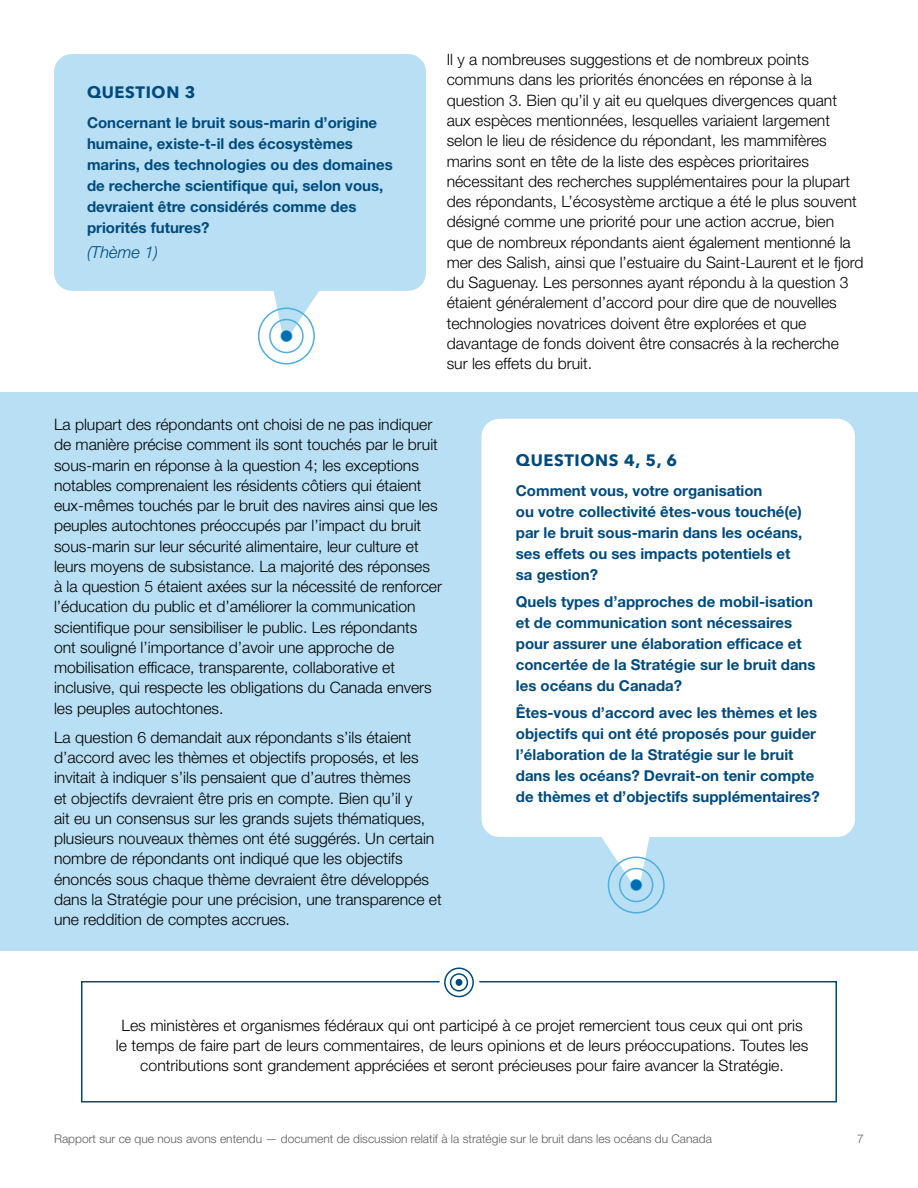
<style>
.page{position:relative;width:918px;height:1188px;background:#fff}
.page>*{position:absolute;margin:0;border:0;box-sizing:border-box;transform-origin:0 0}
.t1{font:700 16.5px "Avenir Next";letter-spacing:.04em;color:#004a7e}
.t2{font:italic 300 16.5px "Helvetica Neue LT Std";color:#004a7e}
.t3{font:300 15.75px/20.2px "Helvetica Neue LT Std";color:#000}
.t4{font:700 15px/21px "Helvetica Neue LT Std";color:#004a7e}
.t5{font:300 12px "Helvetica Neue LT Std";color:#5e5e5f}
</style>
<div class="page">
<div style="left:0;top:392px;width:918px;height:559px;background:#b8dff3"></div>
<svg style="left:81px;top:981px;width:756px;height:122px"></svg>
<div style="left:444px;top:968px;width:30px;height:29px;border:2px solid #004a7e;border-radius:50%"></div>
<div style="left:450px;top:973px;width:18px;height:19px;border:2px solid #004a7e;border-radius:50%"></div>
<div style="left:456px;top:979px;width:6px;height:7px;border:2px solid #004a7e;border-radius:50%"></div>
<svg style="left:456px;top:979px;width:6px;height:6px"></svg>
<div style="left:482px;top:419px;width:373px;height:418px;background:#fff;border-radius:18px"></div>
<svg style="left:601px;top:837px;width:51px;height:50px"></svg>
<div style="left:608px;top:857px;width:57px;height:57px;border:2px solid #4dafe1;border-radius:50%"></div>
<div style="left:619px;top:868px;width:34px;height:34px;border:2px solid #4dafe1;border-radius:50%"></div>
<div style="left:630px;top:879px;width:12px;height:12px;border:2px solid #4dafe1;border-radius:50%"></div>
<div style="left:632px;top:881px;width:9px;height:8px;background:#006cb2;border-radius:50%"></div>
<div style="left:631px;top:880px;width:10px;height:10px;border:2px solid #006cb2;border-radius:50%"></div>
<div style="left:54px;top:54px;width:372px;height:237px;background:#b8dff3;border-radius:18px"></div>
<svg style="left:271px;top:291px;width:48px;height:47px"></svg>
<div style="left:258px;top:308px;width:57px;height:57px;border:2px solid #4dafe1;border-radius:50%"></div>
<div style="left:269px;top:319px;width:35px;height:34px;border:2px solid #4dafe1;border-radius:50%"></div>
<div style="left:280px;top:330px;width:12px;height:12px;border:2px solid #4dafe1;border-radius:50%"></div>
<div style="left:282px;top:332px;width:9px;height:8px;background:#006cb2;border-radius:50%"></div>
<div style="left:281px;top:331px;width:11px;height:10px;border:2px solid #006cb2;border-radius:50%"></div>
<p class="t1" style="left:87px;top:78px;width:110px">QUESTION 3</p>
<p class="t4" style="left:87px;top:112px;width:307px">Concernant le bruit sous-marin d’origine humaine, existe-t-il des écosystèmes marins, des technologies ou des domaines de recherche scientifique qui, selon vous, devraient être considérés comme des priorités futures?</p>
<p class="t2" style="left:87px;top:243px;width:73px">(Thème 1)</p>
<p class="t3" style="left:447px;top:49px;width:418px">Il y a nombreuses suggestions et de nombreux points communs dans les priorités énoncées en réponse à la question 3. Bien qu’il y ait eu quelques divergences quant aux espèces mentionnées, lesquelles variaient largement selon le lieu de résidence du répondant, les mammifères marins sont en tête de la liste des espèces prioritaires nécessitant des recherches supplémentaires pour la plupart des répondants, L’écosystème arctique a été le plus souvent désigné comme une priorité pour une action accrue, bien que de nombreux répondants aient également mentionné la mer des Salish, ainsi que l’estuaire du Saint-Laurent et le fjord du Saguenay. Les personnes ayant répondu à la question 3 étaient généralement d’accord pour dire que de nouvelles technologies novatrices doivent être explorées et que davantage de fonds doivent être consacrés à la recherche sur les effets du bruit.</p>
<p class="t3" style="left:54px;top:414px;width:390px">La plupart des répondants ont choisi de ne pas indiquer de manière précise comment ils sont touchés par le bruit sous-marin en réponse à la question 4; les exceptions notables comprenaient les résidents côtiers qui étaient eux-mêmes touchés par le bruit des navires ainsi que les peuples autochtones préoccupés par l’impact du bruit sous-marin sur leur sécurité alimentaire, leur culture et leurs moyens de subsistance. La majorité des réponses à la question 5 étaient axées sur la nécessité de renforcer l’éducation du public et d’améliorer la communication scientifique pour sensibiliser le public. Les répondants ont souligné l’importance d’avoir une approche de mobilisation efficace, transparente, collaborative et inclusive, qui respecte les obligations du Canada envers les peuples autochtones.</p>
<p class="t3" style="left:54px;top:727px;width:389px">La question 6 demandait aux répondants s’ils étaient d’accord avec les thèmes et objectifs proposés, et les invitait à indiquer s’ils pensaient que d’autres thèmes<br>et objectifs devraient être pris en compte. Bien qu’il y<br>ait eu un consensus sur les grands sujets thématiques, plusieurs nouveaux thèmes ont été suggérés. Un certain nombre de répondants ont indiqué que les objectifs énoncés sous chaque thème devraient être développés dans la Stratégie pour une précision, une transparence et une reddition de comptes accrues.</p>
<p class="t1" style="left:516px;top:446px;width:163px">QUESTIONS 4, 5, 6</p>
<p class="t4" style="left:516px;top:480px;width:288px">Comment vous, votre organisation<br>ou votre collectivité êtes-vous touché(e) par le bruit sous-marin dans les océans, ses effets ou ses impacts potentiels et sa gestion?</p>
<p class="t4" style="left:516px;top:591px;width:301px">Quels types d’approches de mobil-isation et de communication sont nécessaires pour assurer une élaboration efficace et concertée de la Stratégie sur le bruit dans les océans du Canada?</p>
<p class="t4" style="left:516px;top:702px;width:305px">Êtes-vous d’accord avec les thèmes et les objectifs qui ont été proposés pour guider l’élaboration de la Stratégie sur le bruit dans les océans? Devrait-on tenir compte de thèmes et d’objectifs supplémentaires?</p>
<p class="t3" style="left:116px;top:1014px;width:694px;text-align:center">Les ministères et organismes fédéraux qui ont participé à ce projet remercient tous ceux qui ont pris le temps de faire part de leurs commentaires, de leurs opinions et de leurs préoccupations. Toutes les contributions sont grandement appréciées et seront précieuses pour faire avancer la Stratégie.</p>
<p class="t5" style="left:54px;top:1132px;width:659px">Rapport sur ce que nous avons entendu — document de discussion relatif à la stratégie sur le bruit dans les océans du Canada</p>
<p class="t5" style="left:857px;top:1132px;width:8px">7</p>
</div>
